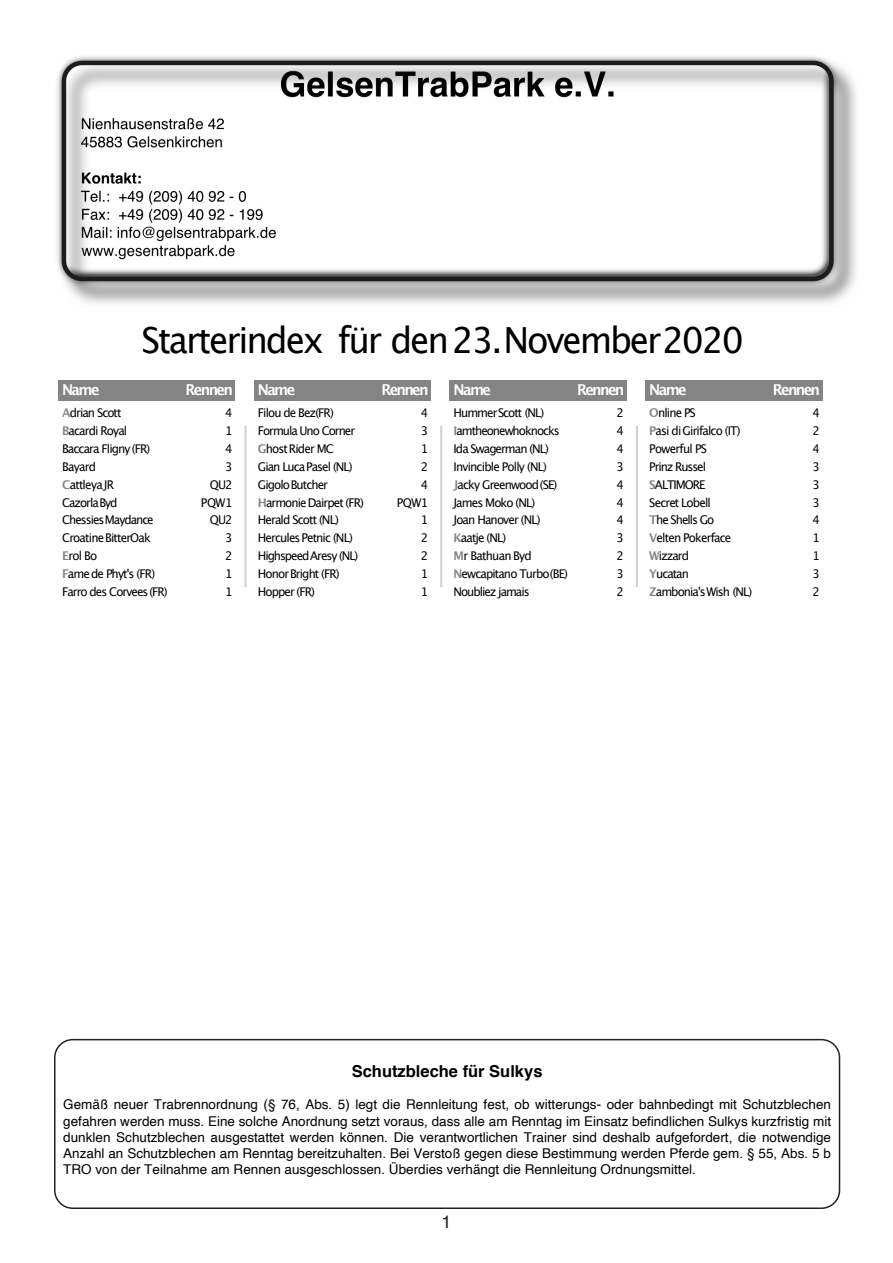
<style>
.page{position:relative;width:893px;height:1263px;background:#fff}
.page>*{position:absolute;margin:0;border:0;box-sizing:border-box;transform-origin:0 0}
.t1{font:36px "Lucida Grande";letter-spacing:-.06em;color:#000}
.t2{font:18px "Helvetica";color:#222}
.t3{font:700 16.5px "Helvetica";color:#000}
.t4{font:700 15px "Lucida Grande";letter-spacing:-.115em;color:#fff}
.t5{font:13.5px/16.2px "Helvetica";color:#000;text-align:justify}
.t6{font:12px "Lucida Grande";letter-spacing:-.075em;color:#000}
.s1{font-weight:700;color:#838383}
</style>
<div class="page">
<img style="left:57px;top:56px;width:799px;height:248px">
<div style="left:54px;top:1039px;width:786px;height:170px;border:2px solid #222;border-radius:18px"></div>
<div style="left:58px;top:380px;width:124px;height:20px;background:#848484"></div>
<div style="left:182px;top:380px;width:53px;height:20px;background:#848484"></div>
<div style="left:254px;top:380px;width:123px;height:20px;background:#848484"></div>
<div style="left:377px;top:380px;width:54px;height:20px;background:#848484"></div>
<div style="left:449px;top:380px;width:124px;height:20px;background:#848484"></div>
<div style="left:573px;top:380px;width:54px;height:20px;background:#848484"></div>
<div style="left:645px;top:380px;width:124px;height:20px;background:#848484"></div>
<div style="left:769px;top:380px;width:53px;height:20px;background:#848484"></div>
<hr style="left:244px;top:427px;width:3px;height:159px;background:#d2d2d2">
<hr style="left:440px;top:427px;width:2px;height:159px;background:#d2d2d2">
<hr style="left:636px;top:427px;width:2px;height:159px;background:#d2d2d2">
<h1 class="t1" style="left:141px;top:324px;width:604px">Starterindex für den23.November2020</h1>
<p class="t4" style="left:62px;top:383px;width:39px">Name</p>
<p class="t4" style="left:186px;top:383px;width:49px">Rennen</p>
<p class="t6" style="left:62px;top:408px;width:61px"><span class="s1">A</span>drian Scott</p>
<p class="t6" style="left:225px;top:408px;width:9px">4</p>
<p class="t6" style="left:62px;top:426px;width:67px"><span class="s1">B</span>acardi Royal</p>
<p class="t6" style="left:225px;top:426px;width:9px">1</p>
<p class="t6" style="left:62px;top:444px;width:90px">Baccara Fligny (FR)</p>
<p class="t6" style="left:225px;top:444px;width:9px">4</p>
<p class="t6" style="left:62px;top:461px;width:36px">Bayard</p>
<p class="t6" style="left:225px;top:461px;width:9px">3</p>
<p class="t6" style="left:62px;top:479px;width:54px"><span class="s1">C</span>attleyaJR</p>
<p class="t6" style="left:210px;top:479px;width:24px">QU2</p>
<p class="t6" style="left:62px;top:497px;width:57px">CazorlaByd</p>
<p class="t6" style="left:201px;top:497px;width:33px">PQW1</p>
<p class="t6" style="left:62px;top:515px;width:93px">ChessiesMaydance</p>
<p class="t6" style="left:210px;top:515px;width:24px">QU2</p>
<p class="t6" style="left:62px;top:533px;width:90px">CroatineBitterOak</p>
<p class="t6" style="left:225px;top:533px;width:9px">3</p>
<p class="t6" style="left:62px;top:551px;width:37px"><span class="s1">E</span>rol Bo</p>
<p class="t6" style="left:225px;top:551px;width:9px">2</p>
<p class="t6" style="left:62px;top:569px;width:95px"><span class="s1">F</span>ame de Phyt's (FR)</p>
<p class="t6" style="left:225px;top:569px;width:9px">1</p>
<p class="t6" style="left:62px;top:586px;width:107px">Farro des Corvees(FR)</p>
<p class="t6" style="left:225px;top:586px;width:9px">1</p>
<p class="t4" style="left:258px;top:383px;width:39px">Name</p>
<p class="t4" style="left:381px;top:383px;width:49px">Rennen</p>
<p class="t6" style="left:258px;top:408px;width:78px">Filou de Bez(FR)</p>
<p class="t6" style="left:421px;top:408px;width:9px">4</p>
<p class="t6" style="left:258px;top:426px;width:99px">Formula Uno Corner</p>
<p class="t6" style="left:421px;top:426px;width:9px">3</p>
<p class="t6" style="left:258px;top:444px;width:78px"><span class="s1">G</span>host Rider MC</p>
<p class="t6" style="left:421px;top:444px;width:9px">1</p>
<p class="t6" style="left:258px;top:461px;width:96px">Gian Luca Pasel (NL)</p>
<p class="t6" style="left:421px;top:461px;width:9px">2</p>
<p class="t6" style="left:258px;top:479px;width:72px">Gigolo Butcher</p>
<p class="t6" style="left:421px;top:479px;width:9px">4</p>
<p class="t6" style="left:258px;top:497px;width:108px"><span class="s1">H</span>armonie Dairpet (FR)</p>
<p class="t6" style="left:397px;top:497px;width:33px">PQW1</p>
<p class="t6" style="left:258px;top:515px;width:82px">Herald Scott (NL)</p>
<p class="t6" style="left:421px;top:515px;width:9px">1</p>
<p class="t6" style="left:258px;top:533px;width:96px">Hercules Petnic (NL)</p>
<p class="t6" style="left:421px;top:533px;width:9px">2</p>
<p class="t6" style="left:258px;top:551px;width:102px">Highspeed Aresy (NL)</p>
<p class="t6" style="left:421px;top:551px;width:9px">2</p>
<p class="t6" style="left:258px;top:569px;width:83px">Honor Bright (FR)</p>
<p class="t6" style="left:421px;top:569px;width:9px">1</p>
<p class="t6" style="left:258px;top:586px;width:59px">Hopper (FR)</p>
<p class="t6" style="left:421px;top:586px;width:9px">1</p>
<p class="t4" style="left:454px;top:383px;width:39px">Name</p>
<p class="t4" style="left:577px;top:383px;width:49px">Rennen</p>
<p class="t6" style="left:454px;top:408px;width:92px">HummerScott (NL)</p>
<p class="t6" style="left:617px;top:408px;width:9px">2</p>
<p class="t6" style="left:454px;top:426px;width:108px"><span class="s1">I</span>amtheonewhoknocks</p>
<p class="t6" style="left:617px;top:426px;width:9px">4</p>
<p class="t6" style="left:454px;top:444px;width:97px">Ida Swagerman (NL)</p>
<p class="t6" style="left:617px;top:444px;width:9px">4</p>
<p class="t6" style="left:454px;top:461px;width:95px">Invincible Polly (NL)</p>
<p class="t6" style="left:617px;top:461px;width:9px">3</p>
<p class="t6" style="left:454px;top:479px;width:105px"><span class="s1">J</span>acky Greenwood(SE)</p>
<p class="t6" style="left:617px;top:479px;width:9px">4</p>
<p class="t6" style="left:454px;top:497px;width:83px">James Moko (NL)</p>
<p class="t6" style="left:617px;top:497px;width:9px">4</p>
<p class="t6" style="left:454px;top:515px;width:89px">Joan Hanover (NL)</p>
<p class="t6" style="left:617px;top:515px;width:9px">4</p>
<p class="t6" style="left:454px;top:533px;width:54px"><span class="s1">K</span>aatje (NL)</p>
<p class="t6" style="left:617px;top:533px;width:9px">3</p>
<p class="t6" style="left:454px;top:551px;width:80px"><span class="s1">M</span>r Bathuan Byd</p>
<p class="t6" style="left:617px;top:551px;width:9px">2</p>
<p class="t6" style="left:454px;top:569px;width:116px"><span class="s1">N</span>ewcapitano Turbo(BE)</p>
<p class="t6" style="left:617px;top:569px;width:9px">3</p>
<p class="t6" style="left:454px;top:586px;width:78px">Noubliez jamais</p>
<p class="t6" style="left:617px;top:586px;width:9px">2</p>
<p class="t4" style="left:649px;top:383px;width:39px">Name</p>
<p class="t4" style="left:773px;top:383px;width:49px">Rennen</p>
<p class="t6" style="left:649px;top:408px;width:48px"><span class="s1">O</span>nline PS</p>
<p class="t6" style="left:812px;top:408px;width:9px">4</p>
<p class="t6" style="left:649px;top:426px;width:93px"><span class="s1">P</span>asi di Girifalco (IT)</p>
<p class="t6" style="left:812px;top:426px;width:9px">2</p>
<p class="t6" style="left:649px;top:444px;width:59px">Powerful PS</p>
<p class="t6" style="left:812px;top:444px;width:9px">4</p>
<p class="t6" style="left:649px;top:461px;width:58px">Prinz Russel</p>
<p class="t6" style="left:812px;top:461px;width:9px">3</p>
<p class="t6" style="left:649px;top:479px;width:58px"><span class="s1">S</span>ALTIMORE</p>
<p class="t6" style="left:812px;top:479px;width:9px">3</p>
<p class="t6" style="left:649px;top:497px;width:63px">Secret Lobell</p>
<p class="t6" style="left:812px;top:497px;width:9px">3</p>
<p class="t6" style="left:649px;top:515px;width:66px"><span class="s1">T</span>he Shells Go</p>
<p class="t6" style="left:812px;top:515px;width:9px">4</p>
<p class="t6" style="left:649px;top:533px;width:84px"><span class="s1">V</span>elten Pokerface</p>
<p class="t6" style="left:812px;top:533px;width:9px">1</p>
<p class="t6" style="left:649px;top:551px;width:41px"><span class="s1">W</span>izzard</p>
<p class="t6" style="left:812px;top:551px;width:9px">1</p>
<p class="t6" style="left:649px;top:569px;width:41px"><span class="s1">Y</span>ucatan</p>
<p class="t6" style="left:812px;top:569px;width:9px">3</p>
<p class="t6" style="left:649px;top:586px;width:104px"><span class="s1">Z</span>ambonia'sWish (NL)</p>
<p class="t6" style="left:812px;top:586px;width:9px">2</p>
<h3 class="t3" style="left:352px;top:1065px;width:192px">Schutzbleche für Sulkys</h3>
<p class="t5" style="left:63px;top:1097px;width:769px">Gemäß neuer Trabrennordnung (§ 76, Abs. 5) legt die Rennleitung fest, ob witterungs- oder bahnbedingt mit Schutzblechen gefahren werden muss. Eine solche Anordnung setzt voraus, dass alle am Renntag im Einsatz befindlichen Sulkys kurzfristig mit dunklen Schutzblechen ausgestattet werden können. Die verantwortlichen Trainer sind deshalb aufgefordert, die notwendige Anzahl an Schutzblechen am Renntag bereitzuhalten. Bei Verstoß gegen diese Bestimmung werden Pferde gem. § 55, Abs. 5 b TRO von der Teilnahme am Rennen ausgeschlossen. Überdies verhängt die Rennleitung Ordnungsmittel.</p>
<h2 class="t2" style="left:441px;top:1215px;width:12px">1</h2>
</div>
